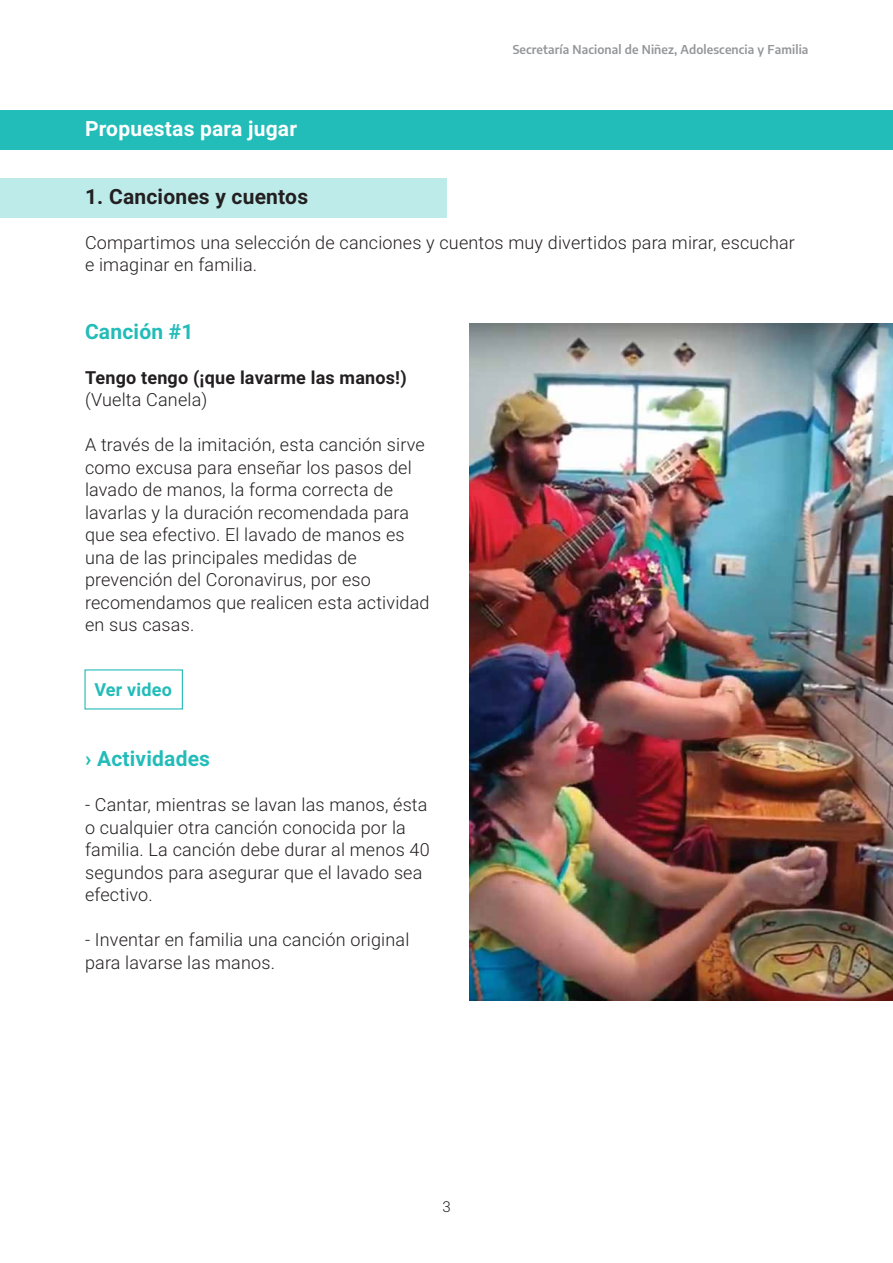
<style>
.page{position:relative;width:893px;height:1263px;background:#fff}
.page>*{position:absolute;margin:0;border:0;box-sizing:border-box;transform-origin:0 0}
.t1{font:700 21px "Roboto";letter-spacing:.01em;color:#22bcb9}
.t2{font:700 21px "Roboto";letter-spacing:.01em;color:#fff}
.t3{font:700 21px "Roboto";letter-spacing:.01em;color:#231f20}
.t4{font:300 18px/22.5px "Roboto";letter-spacing:.01em;color:#231f20}
.t5{font:700 18px "Roboto";letter-spacing:.01em;color:#231f20}
.t6{font:700 18px "Roboto";letter-spacing:.01em;color:#22bcb9}
.t7{font:300 15px "Roboto";color:#231f20}
.t8{font:600 12px "Encode Sans";letter-spacing:.01em;color:#939598}
</style>
<div class="page">
<div style="left:0;top:110px;width:893px;height:39px;background:#22bcb9"></div>
<div style="left:0;top:178px;width:446px;height:40px;background:#bdebea"></div>
<img style="left:470px;top:323px;width:423px;height:678px">
<p class="t2" style="left:85px;top:114px;width:214px">Propuestas para jugar</p>
<p class="t8" style="left:513px;top:41px;width:297px">Secretaría Nacional de Niñez, Adolescencia y Familia</p>
<p class="t3" style="left:85px;top:181px;width:225px">1. Canciones y cuentos</p>
<p class="t4" style="left:85px;top:230px;width:711px">Compartimos una selección de canciones y cuentos muy divertidos para mirar, escuchar e imaginar en familia.</p>
<p class="t1" style="left:85px;top:316px;width:110px">Canción #1</p>
<p class="t5" style="left:85px;top:365px;width:323px">Tengo tengo (¡que lavarme las manos!)</p>
<p class="t4" style="left:85px;top:388px;width:124px">(Vuelta Canela)</p>
<p class="t4" style="left:85px;top:433px;width:346px">A través de la imitación, esta canción sirve como excusa para enseñar los pasos del lavado de manos, la forma correcta de lavarlas y la duración recomendada para que sea efectivo. El lavado de manos es una de las principales medidas de prevención del Coronavirus, por eso recomendamos que realicen esta actividad en sus casas.</p>
<p class="t6" style="left:94px;top:677px;width:79px">Ver video</p>
<p class="t1" style="left:85px;top:744px;width:127px">› Actividades</p>
<p class="t4" style="left:85px;top:793px;width:346px">- Cantar, mientras se lavan las manos, ésta o cualquier otra canción conocida por la familia. La canción debe durar al menos 40 segundos para asegurar que el lavado sea efectivo.</p>
<p class="t4" style="left:85px;top:928px;width:326px">- Inventar en familia una canción original para lavarse las manos.</p>
<p class="t7" style="left:442px;top:1196px;width:10px">3</p>
</div>
